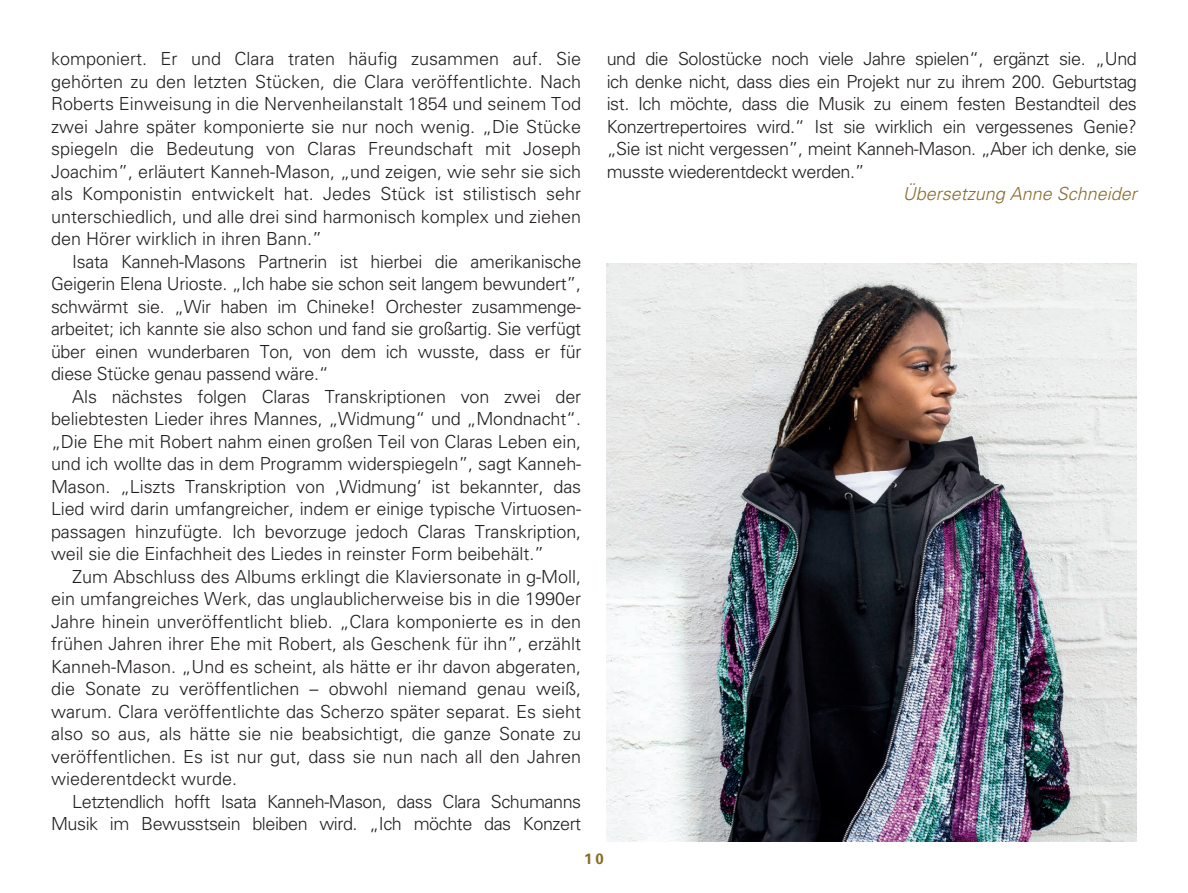
<style>
.page{position:relative;width:1188px;height:893px;background:#fff}
.page>*{position:absolute;margin:0;border:0;box-sizing:border-box;transform-origin:0 0}
.t1{font:300 18px/22.5px "Univers";letter-spacing:-.015em;color:#231f20;text-align:justify}
.t2{font:italic 300 18px "Univers";color:#8a6c2a}
.t3{font:700 15px "Univers";color:#8a6c2a}
</style>
<div class="page">
<img style="left:607px;top:264px;width:530px;height:578px">
<p class="t1" style="left:51px;top:48px;width:532px">komponiert. Er und Clara traten häufig zusammen auf. Sie gehörten zu den letzten Stücken, die Clara veröffentlichte. Nach Roberts Einweisung in die Nervenheilanstalt 1854 und seinem Tod zwei Jahre später komponierte sie nur noch wenig. „Die Stücke spiegeln die Bedeutung von Claras Freundschaft mit Joseph Joachim”, erläutert Kanneh-Mason, „und zeigen, wie sehr sie sich als Komponistin entwickelt hat. Jedes Stück ist stilistisch sehr unterschiedlich, und alle drei sind harmonisch komplex und ziehen den Hörer wirklich in ihren Bann.”</p>
<p class="t1" style="left:51px;top:250px;width:532px;text-indent:21px">Isata Kanneh-Masons Partnerin ist hierbei die amerikanische Geigerin Elena Urioste. „Ich habe sie schon seit langem bewundert”, schwärmt sie. „Wir haben im Chineke! Orchester zusammenge&shy;arbeitet; ich kannte sie also schon und fand sie großartig. Sie verfügt über einen wunderbaren Ton, von dem ich wusste, dass er für diese Stücke genau passend wäre.“</p>
<p class="t1" style="left:51px;top:385px;width:532px;text-indent:21px">Als nächstes folgen Claras Transkriptionen von zwei der beliebtesten Lieder ihres Mannes, „Widmung“ und „Mondnacht“. „Die Ehe mit Robert nahm einen großen Teil von Claras Leben ein, und ich wollte das in dem Programm widerspiegeln”, sagt Kanneh-Mason. „Liszts Transkription von ‚Widmung‘ ist bekannter, das Lied wird darin umfangreicher, indem er einige typische Virtuosen&shy;passagen hinzufügte. Ich bevorzuge jedoch Claras Transkription, weil sie die Einfachheit des Liedes in reinster Form beibehält.”</p>
<p class="t1" style="left:51px;top:565px;width:532px;text-indent:21px">Zum Abschluss des Albums erklingt die Klaviersonate in g-Moll, ein umfangreiches Werk, das unglaublicherweise bis in die 1990er Jahre hinein unveröffentlicht blieb. „Clara komponierte es in den frühen Jahren ihrer Ehe mit Robert, als Geschenk für ihn”, erzählt Kanneh-Mason. „Und es scheint, als hätte er ihr davon abgeraten, die Sonate zu veröffentlichen – obwohl niemand genau weiß, warum. Clara veröffentlichte das Scherzo später separat. Es sieht also so aus, als hätte sie nie beabsichtigt, die ganze Sonate zu veröffentlichen. Es ist nur gut, dass sie nun nach all den Jahren wiederentdeckt wurde.</p>
<p class="t1" style="left:51px;top:790px;width:532px;text-align:right">Letztendlich hofft Isata Kanneh-Mason, dass Clara Schumanns<br>Musik im Bewusstsein bleiben wird. „Ich möchte das Konzert</p>
<p class="t1" style="left:607px;top:48px;width:532px">und die Solostücke noch viele Jahre spielen“, ergänzt sie. „Und ich denke nicht, dass dies ein Projekt nur zu ihrem 200. Geburtstag ist. Ich möchte, dass die Musik zu einem festen Bestandteil des Konzertrepertoires wird.“ Ist sie wirklich ein vergessenes Genie? „Sie ist nicht vergessen”, meint Kanneh-Mason. „Aber ich denke, sie musste wiederentdeckt werden.”</p>
<p class="t2" style="left:903px;top:183px;width:236px">Übersetzung Anne Schneider</p>
<p class="t3" style="left:584px;top:850px;width:21px">10</p>
</div>
